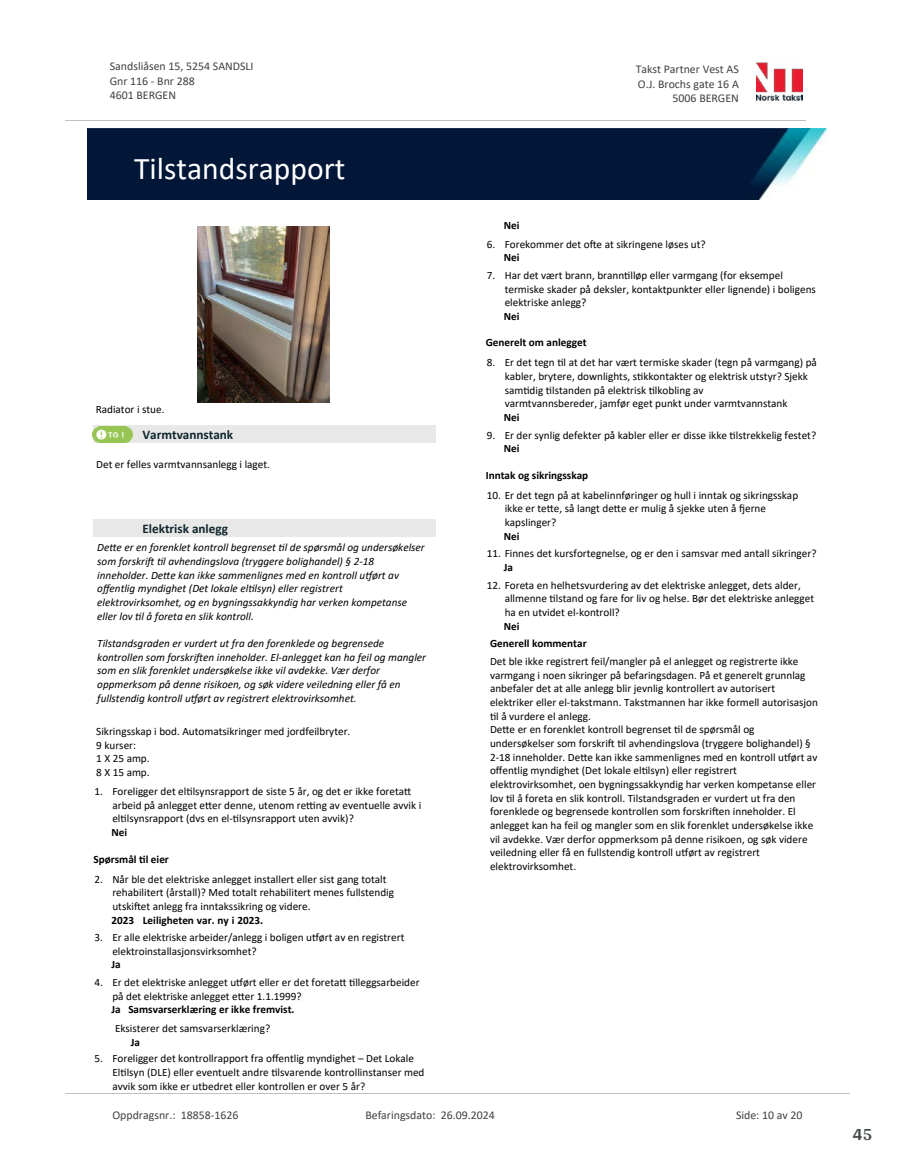
<style>
.page{position:relative;width:915px;height:1172px;background:#fff}
.page>*{position:absolute;margin:0;border:0;box-sizing:border-box;transform-origin:0 0}
.t1{font:31.65px "Calibri";color:#fff}
.t2{font:700 18px "Arya";color:#414749}
.t3{font:700 13.2px "Calibri";color:#0f252c}
.t4{font:11.85px/14.5px "Calibri";color:#404040}
.t5{font:11.25px/13.6px "Calibri";color:#000}
.t6{font:italic 11.25px/13.6px "Calibri";color:#000}
.t7{font:700 11.25px "Calibri";color:#000}
</style>
<div class="page">
<img style="left:197px;top:226px;width:132px;height:176px">
<div style="left:93px;top:426px;width:342px;height:17px;background:#e8e8e8"></div>
<img style="left:93px;top:426px;width:39px;height:17px">
<div style="left:93px;top:520px;width:342px;height:17px;background:#e8e8e8"></div>
<img style="left:756px;top:62px;width:46px;height:40px">
<hr style="left:65px;top:120px;width:740px;height:1px;background:#c0c0c0">
<img style="left:88px;top:129px;width:738px;height:71px">
<hr style="left:65px;top:1093px;width:784px;height:1px;background:#c0c0c0">
<p class="t4" style="left:110px;top:59px;width:145px">Sandsliåsen 15, 5254 SANDSLI<br>Gnr 116 - Bnr 288<br>4601 BERGEN</p>
<p class="t4" style="left:635px;top:62px;width:105px">Takst Partner Vest AS</p>
<p class="t4" style="left:637px;top:76px;width:102px">O.J. Brochs gate 16 A</p>
<p class="t4" style="left:672px;top:91px;width:68px">5006 BERGEN</p>
<h1 class="t1" style="left:134px;top:147px;width:213px">Tilstandsrapport</h1>
<p class="t5" style="left:96px;top:402px;width:70px">Radiator i stue.</p>
<p class="t3" style="left:142px;top:425px;width:92px">Varmtvannstank</p>
<p class="t5" style="left:96px;top:457px;width:175px">Det er felles varmtvannsanlegg i laget.</p>
<p class="t3" style="left:142px;top:519px;width:87px">Elektrisk anlegg</p>
<p class="t6" style="left:97px;top:540px;width:329px">De琀琀e er en forenklet kontroll begrenset 琀椀l de spørsmål og undersøkelser som forskri昀琀 琀椀l avhendingslova (tryggere bolighandel) § 2-18 inneholder. De琀琀e kan ikke sammenlignes med en kontroll u琀昀ørt av<br>o昀昀entlig myndighet (Det lokale el琀椀lsyn) eller registrert elektrovirksomhet, og en bygningssakkyndig har verken kompetanse eller lov 琀椀l å foreta en slik kontroll.</p>
<p class="t6" style="left:97px;top:636px;width:330px">Tilstandsgraden er vurdert ut fra den forenklede og begrensede kontrollen som forskri昀琀en inneholder. El-anlegget kan ha feil og mangler som en slik forenklet undersøkelse ikke vil avdekke. Vær derfor oppmerksom på denne risikoen, og søk videre veiledning eller få en fullstendig kontroll u琀昀ørt av registrert elektrovirksomhet.</p>
<p class="t5" style="left:96px;top:724px;width:255px">Sikringsskap i bod. Automatsikringer med jordfeilbryter.<br>9 kurser:<br>1 X 25 amp.<br>8 X 15 amp.</p>
<p class="t5" style="left:112px;top:784px;width:310px;text-indent:-18px">1. Foreligger det el琀椀lsynsrapport de siste 5 år, og det er ikke foreta琀琀arbeid på anlegget e琀琀er denne, utenom re琀紀ng av eventuelle avvik i el琀椀lsynsrapport (dvs en el-琀椀lsynsrapport uten avvik)?</p>
<p class="t7" style="left:111px;top:824px;width:17px">Nei</p>
<p class="t5" style="left:112px;top:872px;width:283px;text-indent:-18px">2. Når ble det elektriske anlegget installert eller sist gang totalt rehabilitert (årstall)? Med totalt rehabilitert menes fullstendig utski昀琀et anlegg fra inntakssikring og videre.</p>
<p class="t7" style="left:111px;top:912px;width:153px">2023 Leiligheten var. ny i 2023.</p>
<p class="t7" style="left:93px;top:851px;width:77px">Spørsmål 琀椀l eier</p>
<p class="t5" style="left:112px;top:930px;width:293px;text-indent:-18px">3. Er alle elektriske arbeider/anlegg i boligen u琀昀ørt av en registrert elektroinstallasjonsvirksomhet?</p>
<p class="t7" style="left:111px;top:957px;width:11px">Ja</p>
<p class="t5" style="left:112px;top:975px;width:308px;text-indent:-18px">4. Er det elektriske anlegget u琀昀ørt eller er det foreta琀琀 琀椀lleggsarbeider på det elektriske anlegget e琀琀er 1.1.1999?</p>
<p class="t7" style="left:111px;top:1002px;width:184px">Ja Samsvarserklæring er ikke fremvist.</p>
<p class="t5" style="left:115px;top:1021px;width:157px">Eksisterer det samsvarserklæring?</p>
<p class="t7" style="left:131px;top:1034px;width:11px">Ja</p>
<p class="t5" style="left:112px;top:1051px;width:313px;text-indent:-18px">5. Foreligger det kontrollrapport fra o昀昀entlig myndighet – Det Lokale<br>El琀椀lsyn (DLE) eller eventuelt andre 琀椀lsvarende kontrollinstanser med avvik som ikke er utbedret eller kontrollen er over 5 år?</p>
<p class="t7" style="left:503px;top:217px;width:17px">Nei</p>
<p class="t5" style="left:486px;top:237px;width:220px">6. Forekommer det o昀琀e at sikringene løses ut?</p>
<p class="t7" style="left:503px;top:250px;width:17px">Nei</p>
<p class="t5" style="left:504px;top:268px;width:312px;text-indent:-18px">7. Har det vært brann, brann琀椀lløp eller varmgang (for eksempel termiske skader på deksler, kontaktpunkter eller lignende) i boligens elektriske anlegg?</p>
<p class="t7" style="left:503px;top:308px;width:17px">Nei</p>
<p class="t5" style="left:504px;top:355px;width:313px;text-indent:-18px">8. Er det tegn 琀椀l at det har vært termiske skader (tegn på varmgang) på kabler, brytere, downlights, s琀椀kkontakter og elektrisk utstyr? Sjekk sam琀椀dig 琀椀lstanden på elektrisk 琀椀lkobling av<br>varmtvannsbereder, jamfør eget punkt under varmtvannstank</p>
<p class="t7" style="left:503px;top:409px;width:17px">Nei</p>
<p class="t7" style="left:485px;top:335px;width:102px">Generelt om anlegget</p>
<p class="t5" style="left:486px;top:428px;width:331px">9. Er der synlig defekter på kabler eller er disse ikke 琀椀lstrekkelig festet?</p>
<p class="t7" style="left:503px;top:441px;width:17px">Nei</p>
<p class="t5" style="left:504px;top:488px;width:295px;text-indent:-18px">10. Er det tegn på at kabelinnføringer og hull i inntak og sikringsskap ikke er te琀琀e, så langt de琀琀e er mulig å sjekke uten å 昀樀erne kapslinger?</p>
<p class="t7" style="left:503px;top:528px;width:17px">Nei</p>
<p class="t7" style="left:485px;top:467px;width:104px">Inntak og sikringsskap</p>
<p class="t5" style="left:486px;top:546px;width:331px">11. Finnes det kursfortegnelse, og er den i samsvar med antall sikringer?</p>
<p class="t7" style="left:503px;top:559px;width:11px">Ja</p>
<p class="t5" style="left:504px;top:578px;width:311px;text-indent:-18px">12. Foreta en helhetsvurdering av det elektriske anlegget, dets alder, allmenne 琀椀lstand og fare for liv og helse. Bør det elektriske anlegget ha en utvidet el-kontroll?</p>
<p class="t7" style="left:503px;top:618px;width:17px">Nei</p>
<p class="t5" style="left:490px;top:654px;width:329px">Det ble ikke registrert feil/mangler på el anlegget og registrerte ikke varmgang i noen sikringer på befaringsdagen. På et generelt grunnlag anbefaler det at alle anlegg blir jevnlig kontrollert av autorisert elektriker eller el-takstmann. Takstmannen har ikke formell autorisasjon琀椀l å vurdere el anlegg.<br>De琀琀e er en forenklet kontroll begrenset 琀椀l de spørsmål og undersøkelser som forskri昀琀 琀椀l avhendingslova (tryggere bolighandel) § 2-18 inneholder. De琀琀e kan ikke sammenlignes med en kontroll u琀昀ørt av o昀昀entlig myndighet (Det lokale el琀椀lsyn) eller registrert elektrovirksomhet, oen bygningssakkyndig har verken kompetanse eller lov 琀椀l å foreta en slik kontroll. Tilstandsgraden er vurdert ut fra den forenklede og begrensede kontrollen som forskri昀琀en inneholder. El anlegget kan ha feil og mangler som en slik forenklet undersøkelse ikke vil avdekke. Vær derfor oppmerksom på denne risikoen, og søk videre veiledning eller få en fullstendig kontroll u琀昀ørt av registrert elektrovirksomhet.</p>
<p class="t7" style="left:490px;top:636px;width:98px">Generell kommentar</p>
<p class="t4" style="left:112px;top:1107px;width:127px">Oppdragsnr.: 18858-1626</p>
<p class="t4" style="left:365px;top:1107px;width:131px">Befaringsdato: 26.09.2024</p>
<p class="t4" style="left:735px;top:1107px;width:68px">Side: 10 av 20</p>
<h2 class="t2" style="left:852px;top:1123px;width:21px">45</h2>
</div>
